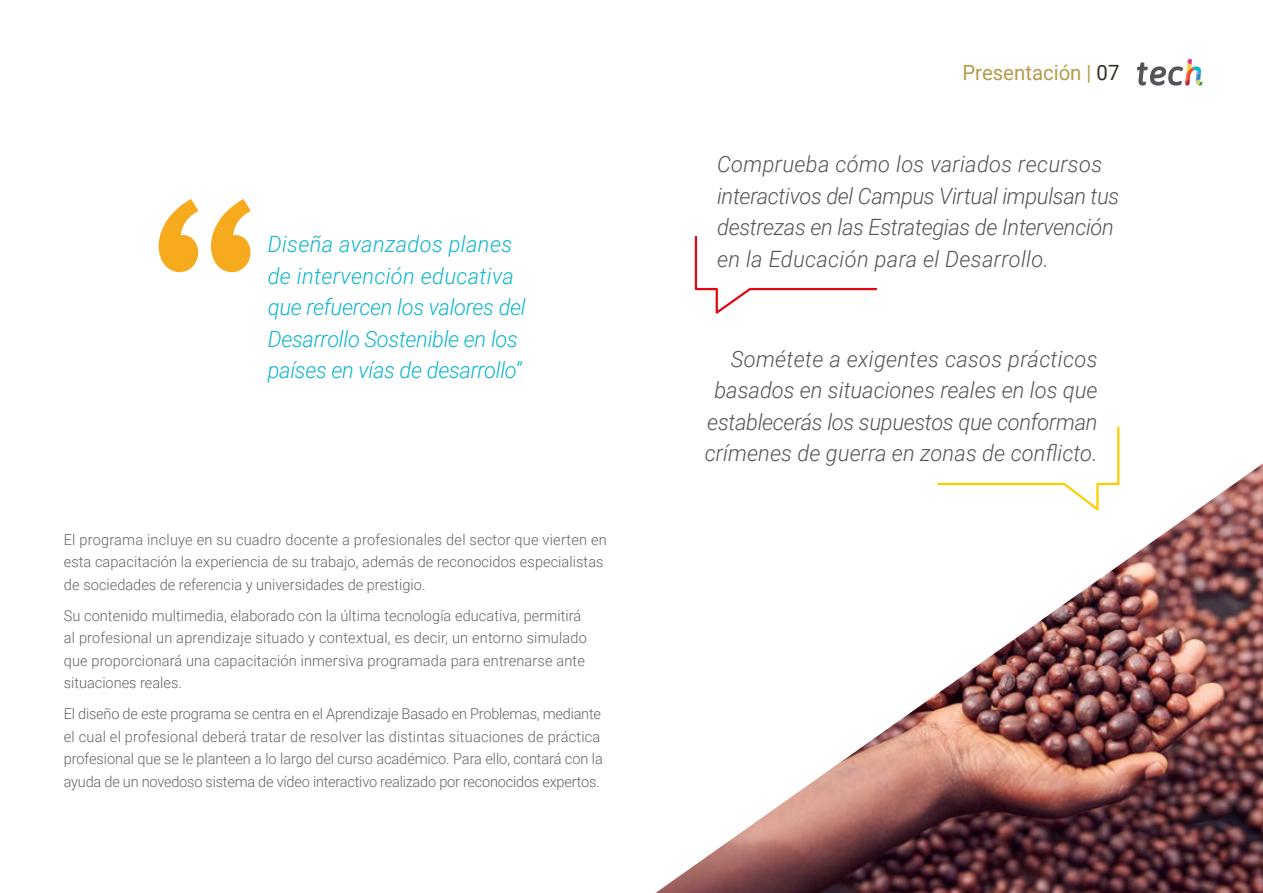
<style>
.page{position:relative;width:1263px;height:893px;background:#fff}
.page>*{position:absolute;margin:0;border:0;box-sizing:border-box;transform-origin:0 0}
.t1{font:italic 300 22.5px/31.5px "Roboto";color:#52555b;text-align:right}
.t2{font:italic 300 22.5px/31.5px "Roboto";letter-spacing:-.015em;color:#0fb6cf}
.t3{font:21px "Roboto";color:#b49c4b}
.t4{font:300 15px/22.5px "Roboto";letter-spacing:.005em;color:#61646a}
.t5{font:300 15px/22.5px "Roboto";letter-spacing:-.015em;color:#61646a}
.s1{color:#312e20}
</style>
<div class="page">
<svg style="left:1117px;top:426px;width:3px;height:37px"></svg>
<svg style="left:694px;top:236px;width:183px;height:78px"></svg>
<svg style="left:1137px;top:59px;width:65px;height:27px"></svg>
<img style="left:655px;top:463px;width:608px;height:430px">
<svg style="left:159px;top:199px;width:92px;height:73px"></svg>
<h1 class="t2" style="left:268px;top:228px;width:259px">Diseña avanzados planes de intervención educativa que refuercen los valores del<br>Desarrollo Sostenible en los países en vías de desarrollo”</h1>
<p class="t4" style="left:64px;top:527px;width:545px">El programa incluye en su cuadro docente a profesionales del sector que vierten en esta capacitación la experiencia de su trabajo, además de reconocidos especialistas de sociedades de referencia y universidades de prestigio.</p>
<p class="t4" style="left:64px;top:603px;width:525px">Su contenido multimedia, elaborado con la última tecnología educativa, permitirá al profesional un aprendizaje situado y contextual, es decir, un entorno simulado que proporcionará una capacitación inmersiva programada para entrenarse ante situaciones reales.</p>
<p class="t5" style="left:64px;top:702px;width:540px">El diseño de este programa se centra en el Aprendizaje Basado en Problemas, mediante el cual el profesional deberá tratar de resolver las distintas situaciones de práctica profesional que se le planteen a lo largo del curso académico. Para ello, contará con la ayuda de un novedoso sistema de vídeo interactivo realizado por reconocidos expertos.</p>
<h2 class="t3" style="left:962px;top:57px;width:159px">Presentación | <span class="s1">07</span></h2>
<h1 class="t1" style="left:717px;top:147px;width:404px;text-align:left">Comprueba cómo los variados recursos interactivos del Campus Virtual impulsan tus destrezas en las Estrategias de Intervención en la Educación para el Desarrollo.</h1>
<h1 class="t1" style="left:705px;top:342px;width:394px">Sométete a exigentes casos prácticos basados en situaciones reales en los que establecerás los supuestos que conforman crímenes de guerra en zonas de conflicto.</h1>
</div>
